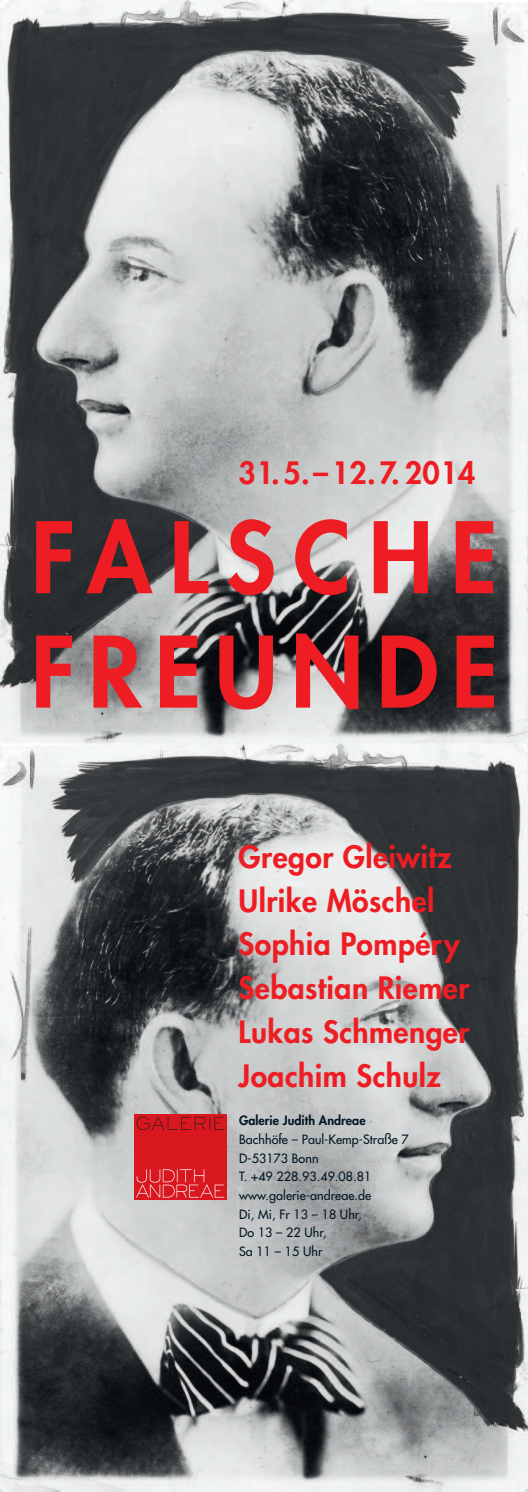
<style>
.page{position:relative;width:528px;height:1492px;background:#fff}
.page>*{position:absolute;margin:0;border:0;box-sizing:border-box;transform-origin:0 0}
.t1{font:800 95.62px/114.4px "Futura";letter-spacing:.135em;color:#ee1d23}
.t2{font:800 30px/43.8px "Futura";letter-spacing:.015em;color:#ee1d23}
.t3{font:12.5px/18.7px "Futura";letter-spacing:.005em;color:#001522}
.t4{font:800 12.5px "Futura";letter-spacing:.005em;color:#001522}
</style>
<div class="page">
<img style="left:0;top:0;width:528px;height:1492px">
<div style="left:134px;top:1114px;width:92px;height:85px;background:#d8171f"></div>
<svg style="left:136px;top:1169px;width:88px;height:28px"></svg>
<svg style="left:137px;top:1116px;width:87px;height:14px"></svg>
<h2 class="t2" style="left:239px;top:453px;width:238px">31.5.–12.7. 2014</h2>
<h1 class="t1" style="left:31px;top:508px;width:469px">FALSCHE<br>FREUNDE</h1>
<h2 class="t2" style="left:239px;top:837px;width:232px">Gregor Gleiwitz<br>Ulrike Möschel<br>Sophia Pompéry<br>Sebastian Riemer<br>Lukas Schmenger<br>Joachim Schulz</h2>
<p class="t4" style="left:239px;top:1114px;width:128px">Galerie Judith Andreae</p>
<p class="t3" style="left:239px;top:1131px;width:171px">Bachhöfe – Paul-Kemp-Straße 7<br>D-53173 Bonn<br>T. +49 228.93.49.08.81 www.galerie-andreae.de<br>Di, Mi, Fr 13 – 18 Uhr,<br>Do 13 – 22 Uhr,<br>Sa 11 – 15 Uhr</p>
</div>
